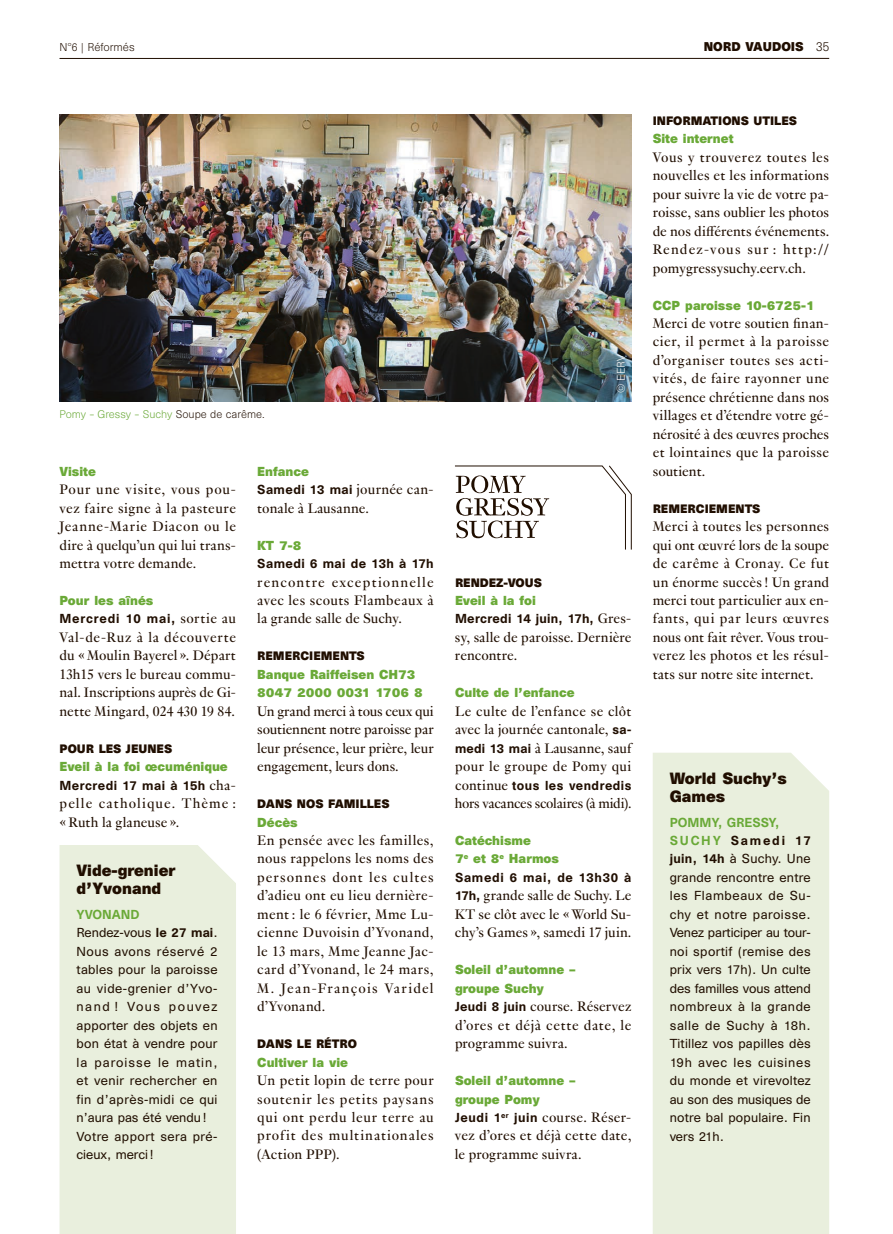
<style>
.page{position:relative;width:893px;height:1234px;background:#fff}
.page>*{position:absolute;margin:0;border:0;box-sizing:border-box;transform-origin:0 0}
.t1{font:15px/18.5px "Genath";letter-spacing:.01em;color:#200e00;text-align:justify}
.t2{font:15px/18.5px "Genath";letter-spacing:.065em;color:#200e00}
.t3{font:700 15px/18.5px "Unica SB";color:#200e00}
.t4{font:15px "Genath";letter-spacing:-.015em;color:#200e00}
.t5{font:12px/18.5px "Unica SB";letter-spacing:.02em;color:#200e00}
.t6{font:700 12px/18.5px "Unica SB";color:#6aa937}
.t7{font:500 12px/18.5px "Unica SB";letter-spacing:.035em;color:#200e00}
.t8{font:500 12px/18.5px "Unica SB";letter-spacing:.065em;color:#200e00}
.t9{font:700 11.7px "Unica SB";color:#200e00}
.t10{font:700 11.25px "Unica SB";color:#200e00}
.t11{font:300 10.5px "Unica SB";color:#200e00}
.t12{font:300 10.2px "Unica SB";color:#6aa937}
.t13{font:300 10.2px "Unica SB";color:#fff}
.s1{font-weight:300;font-size:12px}
.s2{color:#200e00}
.s3{font-weight:700;color:#6aa937}
.s4{font-family:"Genath";font-weight:400;font-size:15px}
.s5{font-weight:500;color:#200e00}
.s6{font-family:"Genath";font-weight:400;font-size:15px;color:#200e00}
.s7{font-weight:500;color:#6aa937}
.s8{font-weight:500}
.s9{font-family:"Unica SB";font-weight:500;font-size:12px}
</style>
<div class="page">
<hr style="left:60px;top:58px;width:769px;height:1px;background:#200e00">
<svg style="left:455px;top:465px;width:177px;height:85px"></svg>
<div style="left:60px;top:845px;width:176px;height:388px;background:#e9efdd"></div>
<div style="left:653px;top:752px;width:176px;height:481px;background:#e9efdd"></div>
<img style="left:60px;top:115px;width:571px;height:287px">
<p class="t11" style="left:60px;top:41px;width:77px">N°6 | Réformés</p>
<p class="t9" style="left:704px;top:39px;width:127px">NORD VAUDOIS <span class="s1">35</span></p>
<p class="t12" style="left:60px;top:408px;width:207px">Pomy – Gressy – Suchy <span class="s2">Soupe de carême.</span></p>
<p class="t6" style="left:60px;top:463px;width:38px">Visite</p>
<p class="t1" style="left:60px;top:479px;width:178px">Pour une visite, vous pou&shy;vez faire signe à la pasteure Jeanne-Marie Diacon ou le dire à quelqu’un qui lui trans&shy;mettra votre demande.</p>
<p class="t8" style="left:60px;top:592px;width:178px"><span class="s3">Pour les aînés<br></span>Mercredi 10 mai, <span class="s4">sortie au</span></p>
<p class="t1" style="left:60px;top:626px;width:178px">Val-de-Ruz à la découverte du « Moulin Bayerel ». Départ 13h15 vers le bureau commu&shy;nal. Inscriptions auprès de Gi&shy;nette Mingard, 024 430 19 84.</p>
<p class="t10" style="left:60px;top:741px;width:114px">POUR LES JEUNES</p>
<p class="t6" style="left:60px;top:758px;width:178px">Eveil à la foi œcuménique<br><span class="s5">Mercredi 17 mai à 15h</span> <span class="s6">cha-</span></p>
<p class="t2" style="left:60px;top:792px;width:178px">pelle catholique. Thème : « Ruth la glaneuse ».</p>
<p class="t3" style="left:77px;top:862px;width:100px">Vide-grenier d’Yvonand</p>
<p class="t5" style="left:77px;top:905px;width:143px"><span class="s7">YVONAND<br></span>Rendez-vous <span class="s8">le 27 mai</span>.<br>Nous avons réservé 2 tables pour la paroisse au vide-grenier d’Yvo&shy;nand ! Vous pouvez apporter des objets en bon état à vendre pour la paroisse le matin, et venir rechercher en fin d’après-midi ce qui n’aura pas été vendu!<br>Votre apport sera pré&shy;cieux, merci!</p>
<p class="t7" style="left:257px;top:463px;width:178px"><span class="s3">Enfance<br></span>Samedi 13 mai <span class="s4">journée can-</span></p>
<p class="t1" style="left:257px;top:497px;width:113px">tonale à Lausanne.</p>
<p class="t6" style="left:257px;top:537px;width:46px">KT 7-8</p>
<p class="t7" style="left:257px;top:555px;width:178px">Samedi 6 mai de 13h à 17h</p>
<p class="t1" style="left:257px;top:571px;width:178px">rencontre exceptionnelle avec les scouts Flambeaux à la grande salle de Suchy.</p>
<p class="t10" style="left:257px;top:649px;width:109px">REMERCIEMENTS</p>
<p class="t6" style="left:257px;top:666px;width:167px">Banque Raiffeisen CH73<br>8047 2000 0031 1706 8</p>
<p class="t1" style="left:257px;top:700px;width:178px">Un grand merci à tous ceux qui soutiennent notre paroisse par leur présence, leur prière, leur engagement, leurs dons.</p>
<p class="t10" style="left:257px;top:796px;width:134px">DANS NOS FAMILLES</p>
<p class="t6" style="left:257px;top:813px;width:42px">Décès</p>
<p class="t1" style="left:257px;top:829px;width:178px">En pensée avec les familles, nous rappelons les noms des personnes dont les cultes d’adieu ont eu lieu dernière&shy;ment : le 6 février, Mme Lu&shy;cienne Duvoisin d’Yvonand, le 13 mars, Mme Jeanne Jac&shy;card d’Yvonand, le 24 mars, M. Jean-François Varidel d’Yvonand.</p>
<p class="t10" style="left:257px;top:1036px;width:101px">DANS LE RÉTRO</p>
<p class="t6" style="left:257px;top:1053px;width:92px">Cultiver la vie</p>
<p class="t1" style="left:257px;top:1069px;width:178px">Un petit lopin de terre pour soutenir les petits paysans qui ont perdu leur terre au profit des multinationales (Action PPP).</p>
<p class="t13" style="left:615px;top:393px;width:40px;rotate:-90deg">© EERV</p>
<p class="t10" style="left:455px;top:575px;width:88px">RENDEZ-VOUS</p>
<p class="t7" style="left:455px;top:592px;width:178px"><span class="s3">Eveil à la foi<br></span>Mercredi 14 juin, 17h, <span class="s4">Gres-</span></p>
<p class="t1" style="left:455px;top:626px;width:178px">sy, salle de paroisse. Dernière rencontre.</p>
<p class="t6" style="left:455px;top:684px;width:121px">Culte de l’enfance</p>
<p class="t1" style="left:455px;top:700px;width:178px">Le culte de l’enfance se clôt avec la journée cantonale, <span class="s9">sa&shy;medi 13 mai</span> à Lausanne, sauf pour le groupe de Pomy qui</p>
<p class="t7" style="left:455px;top:776px;width:178px"><span class="s4">continue</span> tous les vendredis</p>
<p class="t4" style="left:455px;top:792px;width:178px">hors vacances scolaires (à midi).</p>
<p class="t6" style="left:455px;top:832px;width:178px">Catéchisme<br>7<sup>e</sup> et 8<sup>e</sup> Harmos<br><span class="s5">Samedi 6 mai, de 13h30 à</span></p>
<p class="t1" style="left:455px;top:885px;width:178px"><span class="s9">17h,</span> grande salle de Suchy. Le KT se clôt avec le « World Su&shy;chy’s Games », samedi 17 juin.</p>
<p class="t6" style="left:455px;top:961px;width:122px">Soleil d’automne – groupe Suchy</p>
<p class="t1" style="left:455px;top:995px;width:178px"><span class="s9">Jeudi 8 juin</span> course. Réservez d’ores et déjà cette date, le programme suivra.</p>
<p class="t6" style="left:455px;top:1072px;width:122px">Soleil d’automne – groupe Pomy</p>
<p class="t1" style="left:455px;top:1106px;width:178px"><span class="s9">Jeudi 1</span><sup>er</sup> <span class="s9">juin</span> course. Réser&shy;vez d’ores et déjà cette date, le programme suivra.</p>
<p class="t10" style="left:653px;top:114px;width:146px">INFORMATIONS UTILES</p>
<p class="t6" style="left:653px;top:131px;width:82px">Site internet</p>
<p class="t1" style="left:653px;top:147px;width:178px">Vous y trouverez toutes les nouvelles et les informations pour suivre la vie de votre pa&shy;roisse, sans oublier les photos de nos différents événements.<br>Rendez-vous sur : http:// pomygressysuchy.eerv.ch.</p>
<p class="t6" style="left:653px;top:297px;width:164px">CCP paroisse 10-6725-1</p>
<p class="t1" style="left:653px;top:313px;width:178px">Merci de votre soutien finan&shy;cier, il permet à la paroisse d’organiser toutes ses acti&shy;vités, de faire rayonner une présence chrétienne dans nos villages et d’étendre votre gé&shy;nérosité à des œuvres proches et lointaines que la paroisse soutient.</p>
<p class="t10" style="left:653px;top:501px;width:109px">REMERCIEMENTS</p>
<p class="t1" style="left:653px;top:516px;width:178px">Merci à toutes les personnes qui ont œuvré lors de la soupe de carême à Cronay. Ce fut un énorme succès ! Un grand merci tout particulier aux en&shy;fants, qui par leurs œuvres nous ont fait rêver. Vous trou&shy;verez les photos et les résul&shy;tats sur notre site internet.</p>
<p class="t3" style="left:670px;top:770px;width:119px">World Suchy’s<br>Games</p>
<p class="t5" style="left:670px;top:813px;width:143px"><span class="s7">POMMY, GRESSY,<br>SUCHY</span> <span class="s8">Samedi 17 juin, 14h</span> à Suchy. Une grande rencontre entre les Flambeaux de Su&shy;chy et notre paroisse.<br>Venez participer au tour&shy;noi sportif (remise des prix vers 17h). Un culte des familles vous attend nombreux à la grande salle de Suchy à 18h.<br>Titillez vos papilles dès<br>19h avec les cuisines du monde et virevoltez au son des musiques de notre bal populaire. Fin vers 21h.</p>
</div>
